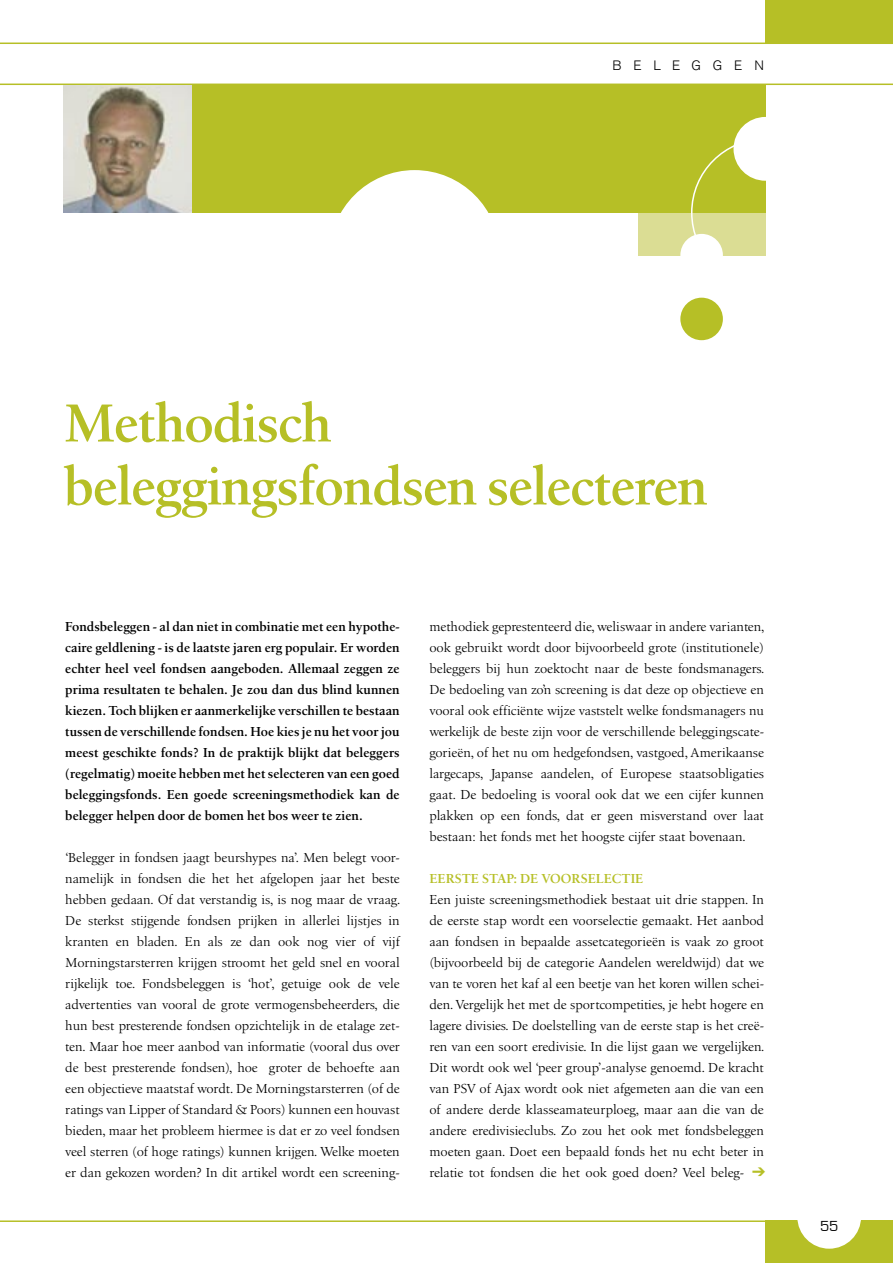
<style>
.page{position:relative;width:893px;height:1263px;background:#fff}
.page>*{position:absolute;margin:0;border:0;box-sizing:border-box;transform-origin:0 0}
.t1{font:600 55.5px/63px "Birka";letter-spacing:-.025em;color:#b6bf26}
.t2{font:15px "Eurostile";color:#000}
.t3{font:13.5px/21px "Birka";color:#000;text-align:justify}
.t4{font:600 13.5px/21px "Birka";color:#000;text-align:justify}
.t5{font:600 13.5px "Birka";color:#b6bf26}
.t6{font:300 13.5px "Akzidenz Grotesk BE";letter-spacing:.88em;color:#000}
</style>
<div class="page">
<div style="left:638px;top:204px;width:127px;height:51px;background:#dbdd94"></div>
<div style="left:64px;top:85px;width:701px;height:128px;background:#b6bf26"></div>
<svg style="left:0;top:1220px;width:765px;height:2px;background:#c7ce5b"></svg>
<div style="left:765px;top:0;width:128px;height:43px;background:#b6bf26"></div>
<div style="left:765px;top:1220px;width:128px;height:43px;background:#b6bf26"></div>
<svg style="left:0;top:43px;width:893px;height:42px"></svg>
<div style="left:330px;top:170px;width:170px;height:170px;background:#fff;border-radius:50%"></div>
<div style="left:733px;top:117px;width:64px;height:64px;background:#fff;border-radius:50%"></div>
<div style="left:680px;top:234px;width:43px;height:42px;background:#fff;border-radius:50%"></div>
<div style="left:797px;top:1185px;width:64px;height:64px;background:#fff;border-radius:50%"></div>
<img style="left:64px;top:85px;width:127px;height:128px">
<div style="left:680px;top:298px;width:43px;height:42px;background:#b6bf26;border-radius:50%"></div>
<p class="t6" style="left:612px;top:58px;width:153px">BELEGGEN</p>
<h1 class="t1" style="left:64px;top:392px;width:646px">Methodisch beleggingsfondsen selecteren</h1>
<p class="t4" style="left:65px;top:616px;width:336px">Fondsbeleggen - al dan niet in combinatie met een hypothe&shy;caire geldlening - is de laatste jaren erg populair. Er worden echter heel veel fondsen aangeboden. Allemaal zeggen ze prima resultaten te behalen. Je zou dan dus blind kunnen kiezen. Toch blijken er aanmerkelijke verschillen te bestaan tussen de verschillende fondsen. Hoe kies je nu het voor jou meest geschikte fonds? In de praktijk blijkt dat beleggers (regelmatig) moeite hebben met het selecteren van een goed beleggingsfonds. Een goede screeningsmethodiek kan de belegger helpen door de bomen het bos weer te zien.</p>
<p class="t3" style="left:65px;top:847px;width:337px">‘Belegger in fondsen jaagt beurshypes na’. Men belegt voor&shy;namelijk in fondsen die het het afgelopen jaar het beste hebben gedaan. Of dat verstandig is, is nog maar de vraag.<br>De sterkst stijgende fondsen prijken in allerlei lijstjes in kranten en bladen. En als ze dan ook nog vier of vijf Morningstarsterren krijgen stroomt het geld snel en vooral rijkelijk toe. Fondsbeleggen is ‘hot’, getuige ook de vele advertenties van vooral de grote vermogensbeheerders, die hun best presterende fondsen opzichtelijk in de etalage zet&shy;ten. Maar hoe meer aanbod van informatie (vooral dus over de best presterende fondsen), hoe groter de behoefte aan een objectieve maatstaf wordt. De Morningstarsterren (of de ratings van Lipper of Standard &amp; Poors) kunnen een houvast bieden, maar het probleem hiermee is dat er zo veel fondsen veel sterren (of hoge ratings) kunnen krijgen. Welke moeten er dan gekozen worden? In dit artikel wordt een screening-</p>
<p class="t3" style="left:429px;top:616px;width:337px">methodiek geprestenteerd die, weliswaar in andere varianten, ook gebruikt wordt door bijvoorbeeld grote (institutionele) beleggers bij hun zoektocht naar de beste fondsmanagers.<br>De bedoeling van zo’n screening is dat deze op objectieve en vooral ook efficiënte wijze vaststelt welke fondsmanagers nu werkelijk de beste zijn voor de verschillende beleggingscate&shy;gorieën, of het nu om hedgefondsen, vastgoed, Amerikaanse largecaps, Japanse aandelen, of Europese staatsobligaties gaat. De bedoeling is vooral ook dat we een cijfer kunnen plakken op een fonds, dat er geen misverstand over laat bestaan: het fonds met het hoogste cijfer staat bovenaan.</p>
<p class="t5" style="left:429px;top:870px;width:215px">EERSTE STAP: DE VOORSELECTIE</p>
<p class="t3" style="left:429px;top:889px;width:337px">Een juiste screeningsmethodiek bestaat uit drie stappen. In de eerste stap wordt een voorselectie gemaakt. Het aanbod aan fondsen in bepaalde assetcategorieën is vaak zo groot (bijvoorbeeld bij de categorie Aandelen wereldwijd) dat we van te voren het kaf al een beetje van het koren willen schei&shy;den. Vergelijk het met de sportcompetities, je hebt hogere en lagere divisies. De doelstelling van de eerste stap is het creë&shy;ren van een soort eredivisie. In die lijst gaan we vergelijken.<br>Dit wordt ook wel ‘peer group’-analyse genoemd. De kracht van PSV of Ajax wordt ook niet afgemeten aan die van een of andere derde klasseamateurploeg, maar aan die van de andere eredivisieclubs. Zo zou het ook met fondsbeleggen moeten gaan. Doet een bepaald fonds het nu echt beter in relatie tot fondsen die het ook goed doen? Veel beleg-</p>
<p class="t2" style="left:820px;top:1217px;width:20px">55</p>
</div>
